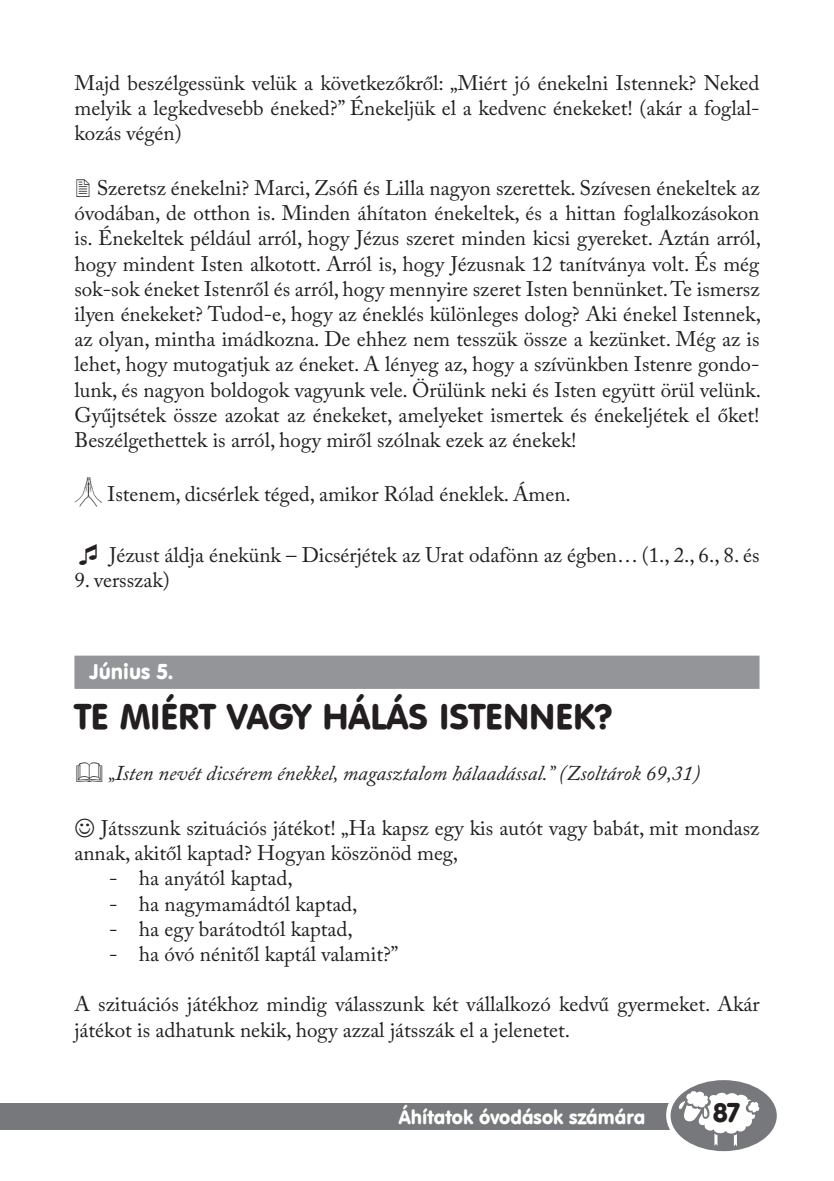
<style>
.page{position:relative;width:834px;height:1181px;background:#fff}
.page>*{position:absolute;margin:0;border:0;box-sizing:border-box;transform-origin:0 0}
.t1{font:35px "Hu Vagou Hu";color:#231f20}
.t2{font:26.6px "Hu Vagou Hu";color:#231f20}
.t3{font:21px/25.2px "Adobe Caslon Pro";color:#231f20;text-align:justify}
.t4{font:italic 21px "Adobe Caslon Pro";color:#231f20}
.t5{font:21px "Hu Vagou Hu";color:#fff}
.t6{font:19.25px "Hu Vagou Hu";color:#fff}
</style>
<div class="page">
<div style="left:0;top:1103px;width:764px;height:27px;background:#76787b"></div>
<div style="left:666px;top:1074px;width:115px;height:82px;background:#fff;border-radius:50%"></div>
<svg style="left:670px;top:1080px;width:106px;height:71px"></svg>
<div style="left:74px;top:655px;width:685px;height:34px;background:#939598"></div>
<img style="left:74px;top:477px;width:28px;height:30px">
<p class="t3" style="left:74px;top:70px;width:686px">Majd beszélgessünk velük a következőkről: „Miért jó énekelni Istennek? Neked melyik a legkedvesebb éneked?” Énekeljük el a kedvenc énekeket! (akár a foglal&shy;kozás végén)</p>
<p class="t3" style="left:74px;top:175px;width:688px;text-indent:22px">Szeretsz énekelni? Marci, Zsófi és Lilla nagyon szerettek. Szívesen énekeltek az óvodában, de otthon is. Minden áhítaton énekeltek, és a hittan foglalkozásokon is. Énekeltek például arról, hogy Jézus szeret minden kicsi gyereket. Aztán arról, hogy mindent Isten alkotott. Arról is, hogy Jézusnak 12 tanítványa volt. És még sok-sok éneket Istenről és arról, hogy mennyire szeret Isten bennünket. Te ismersz ilyen énekeket? Tudod-e, hogy az éneklés különleges dolog? Aki énekel Istennek, az olyan, mintha imádkozna. De ehhez nem tesszük össze a kezünket. Még az is lehet, hogy mutogatjuk az éneket. A lényeg az, hogy a szívünkben Istenre gondo&shy;lunk, és nagyon boldogok vagyunk vele. Örülünk neki és Isten együtt örül velünk.<br>Gyűjtsétek össze azokat az énekeket, amelyeket ismertek és énekeljétek el őket!<br>Beszélgethettek is arról, hogy miről szólnak ezek az énekek!</p>
<p class="t3" style="left:108px;top:481px;width:464px">Istenem, dicsérlek téged, amikor Rólad éneklek. Ámen.</p>
<p class="t3" style="left:109px;top:542px;width:651px">Jézust áldja énekünk – Dicsérjétek az Urat odafönn az égben… (1., 2., 6., 8. és</p>
<p class="t3" style="left:74px;top:567px;width:97px">9. versszak)</p>
<p class="t5" style="left:89px;top:658px;width:85px">Június 5.</p>
<h1 class="t1" style="left:74px;top:694px;width:539px">Te mi ért vagy hálás Istennek?</h1>
<p class="t4" style="left:108px;top:760px;width:593px">„Isten nevét dicsérem énekkel, magasztalom hálaadással.” (Zsoltárok 69,31)</p>
<p class="t3" style="left:74px;top:815px;width:686px;text-indent:27px">Játsszunk szituációs játékot! „Ha kapsz egy kis autót vagy babát, mit mondasz annak, akitől kaptad? Hogyan köszönöd meg,</p>
<p class="t3" style="left:109px;top:865px;width:185px">- ha anyától kaptad,</p>
<p class="t3" style="left:109px;top:890px;width:250px">- ha nagymamádtól kaptad,</p>
<p class="t3" style="left:109px;top:916px;width:245px">- ha egy barátodtól kaptad,</p>
<p class="t3" style="left:109px;top:941px;width:290px">- ha óvó nénitől kaptál valamit?”</p>
<p class="t3" style="left:74px;top:991px;width:686px">A szituációs játékhoz mindig válasszunk két vállalkozó kedvű gyermeket. Akár játékot is adhatunk nekik, hogy azzal játsszák el a jelenetet.</p>
<p class="t6" style="left:398px;top:1104px;width:248px">Áhítatok óvodások számára</p>
<p class="t2" style="left:713px;top:1095px;width:28px">87</p>
</div>
